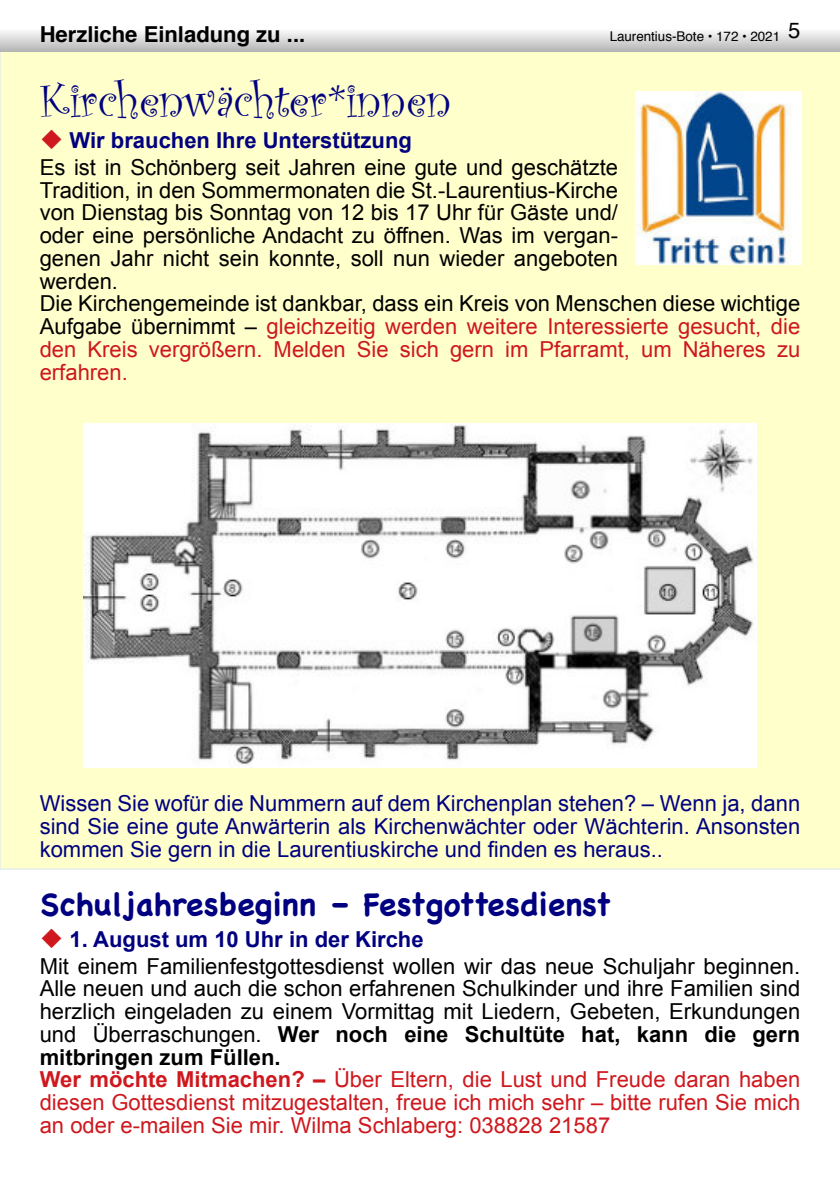
<style>
.page{position:relative;width:840px;height:1191px;background:#fff}
.page>*{position:absolute;margin:0;border:0;box-sizing:border-box;transform-origin:0 0}
.t1{font:48px "Curlz";color:#000080}
.t2{font:700 32px "Chalkboard";color:#000080}
.t3{font:22px/22.8px "Arial";color:#000}
.t4{font:22px/22.8px "Arial";color:#ce181e}
.t5{font:22px/22.8px "Arial";color:#000080;text-align:justify}
.t6{font:700 22px "Helvetica";color:#000}
.t7{font:13.4px "Helvetica";letter-spacing:-.005em;color:#000}
.s1{color:#ce181e}
.s2{font-weight:700;color:#000080}
.s3{color:#000}
.s4{font-weight:700;color:#000}
.s5{font-weight:700}
</style>
<div class="page">
<div style="left:0;top:51px;width:839px;height:818px;background:#ffc"></div>
<div style="left:0;top:23px;width:839px;height:28px;background:linear-gradient(to bottom,#fff,#bcbcbc)"></div>
<img style="left:634px;top:92px;width:166px;height:172px">
<hr style="left:0;top:530px;width:1px;height:661px;background:#e6e6ff">
<img style="left:83px;top:423px;width:673px;height:344px">
<p class="t6" style="left:40px;top:25px;width:267px">Herzliche Einladung zu ...</p>
<p class="t7" style="left:609px;top:31px;width:192px">Laurentius-Bote • 172 • 2021 <sup>5</sup></p>
<h1 class="t1" style="left:40px;top:82px;width:413px">Kirchenwächter*innen</h1>
<p class="t3" style="left:40px;top:129px;width:579px;line-height:26.8px"><span class="s1">◆</span> <span class="s2">Wir brauchen Ihre Unterstützung<br></span>Es ist in Schönberg seit Jahren eine gute und geschätzte</p>
<p class="t3" style="left:40px;top:181px;width:761px">Tradition, in den Sommermonaten die St.-Laurentius-Kirche<br>von Dienstag bis Sonntag von 12 bis 17 Uhr für Gäste und/<br>oder eine persönliche Andacht zu öffnen. Was im vergan-<br>genen Jahr nicht sein konnte, soll nun wieder angeboten<br>werden.<br>Die Kirchengemeinde ist dankbar, dass ein Kreis von Menschen diese wichtige Aufgabe übernimmt – <span class="s1">gleichzeitig werden weitere Interessierte gesucht, die den Kreis vergrößern. Melden Sie sich gern im Pfarramt, um Näheres zu erfahren.</span></p>
<p class="t5" style="left:40px;top:794px;width:761px">Wissen Sie wofür die Nummern auf dem Kirchenplan stehen? – Wenn ja, dann sind Sie eine gute Anwärterin als Kirchenwächter oder Wächterin. Ansonsten kommen Sie gern in die Laurentiuskirche und finden es heraus..</p>
<h2 class="t2" style="left:40px;top:883px;width:572px">Schuljahresbeginn – Festgottesdienst</h2>
<p class="t3" style="left:40px;top:927px;width:761px;line-height:26.8px"><span class="s1">◆</span> <span class="s2">1. August um 10 Uhr in der Kirche<br></span>Mit einem Familienfestgottesdienst wollen wir das neue Schuljahr beginnen.</p>
<p class="t4" style="left:40px;top:979px;width:761px"><span class="s3">Alle neuen und auch die schon erfahrenen Schulkinder und ihre Familien sind herzlich eingeladen zu einem Vormittag mit Liedern, Gebeten, Erkundungen und Überraschungen.</span> <span class="s4">Wer noch eine Schultüte hat, kann die gern mitbringen zum Füllen.<br></span><span class="s5">Wer möchte Mitmachen? –</span> Über Eltern, die Lust und Freude daran haben diesen Gottesdienst mitzugestalten, freue ich mich sehr – bitte rufen Sie mich an oder e-mailen Sie mir. Wilma Schlaberg: 038828 21587</p>
</div>
